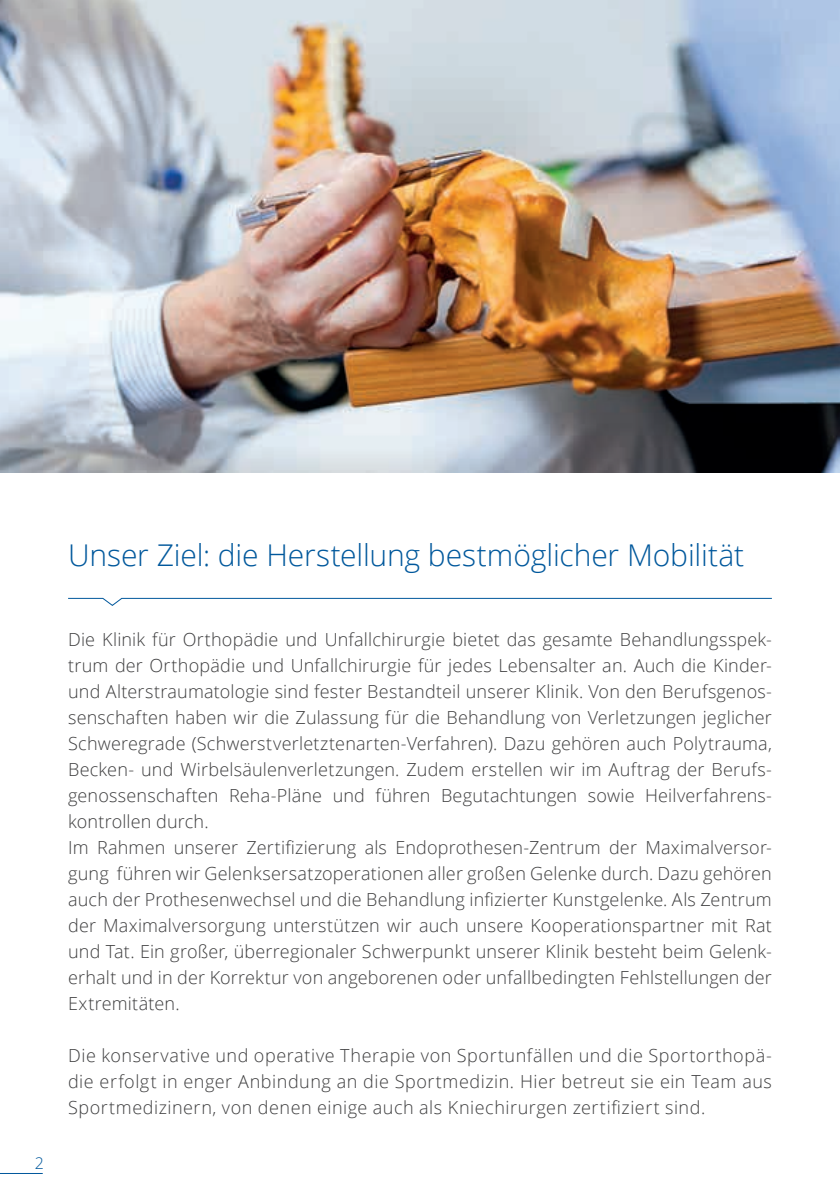
<style>
.page{position:relative;width:840px;height:1191px;background:#fff}
.page>*{position:absolute;margin:0;border:0;box-sizing:border-box;transform-origin:0 0}
.t1{font:300 30px "Open Sans";letter-spacing:-.005em;color:#01589c}
.t2{font:300 18px/26px "Open Sans";letter-spacing:.01em;color:#3e3e3f}
.t3{font:300 16px "Open Sans";color:#01589c}
</style>
<div class="page">
<hr style="left:0;top:1173px;width:43px;height:1px;background:#01589c">
<svg style="left:68px;top:597px;width:704px;height:9px"></svg>
<img style="left:0;top:0;width:839px;height:473px">
<p class="t3" style="left:35px;top:1152px;width:11px">2</p>
<h1 class="t1" style="left:68px;top:534px;width:677px">Unser Ziel: die Herstellung bestmöglicher Mobilität</h1>
<p class="t2" style="left:68px;top:626px;width:705px">Die Klinik für Orthopädie und Unfallchirurgie bietet das gesamte Behandlungsspek&shy;trum der Orthopädie und Unfallchirurgie für jedes Lebensalter an. Auch die Kinder&shy;und Alterstraumatologie sind fester Bestandteil unserer Klinik. Von den Berufsgenos&shy;senschaften haben wir die Zulassung für die Behandlung von Verletzungen jeglicher Schweregrade (Schwerstverletztenarten-Verfahren). Dazu gehören auch Polytrauma, Becken- und Wirbelsäulenverletzungen. Zudem erstellen wir im Auftrag der Berufs&shy;genossenschaften Reha-Pläne und führen Begutachtungen sowie Heilverfahrens&shy;kontrollen durch.<br>Im Rahmen unserer Zertifizierung als Endoprothesen-Zentrum der Maximalversor&shy;gung führen wir Gelenksersatzoperationen aller großen Gelenke durch. Dazu gehören auch der Prothesenwechsel und die Behandlung infizierter Kunstgelenke. Als Zentrum der Maximalversorgung unterstützen wir auch unsere Kooperationspartner mit Rat und Tat. Ein großer, überregionaler Schwerpunkt unserer Klinik besteht beim Gelenk&shy;erhalt und in der Korrektur von angeborenen oder unfallbedingten Fehlstellungen der Extremitäten.</p>
<p class="t2" style="left:68px;top:1042px;width:705px;text-align:justify">Die konservative und operative Therapie von Sportunfällen und die Sportorthopä&shy;die erfolgt in enger Anbindung an die Sportmedizin. Hier betreut sie ein Team aus Sportmedizinern, von denen einige auch als Kniechirurgen zertifiziert sind.</p>
</div>
